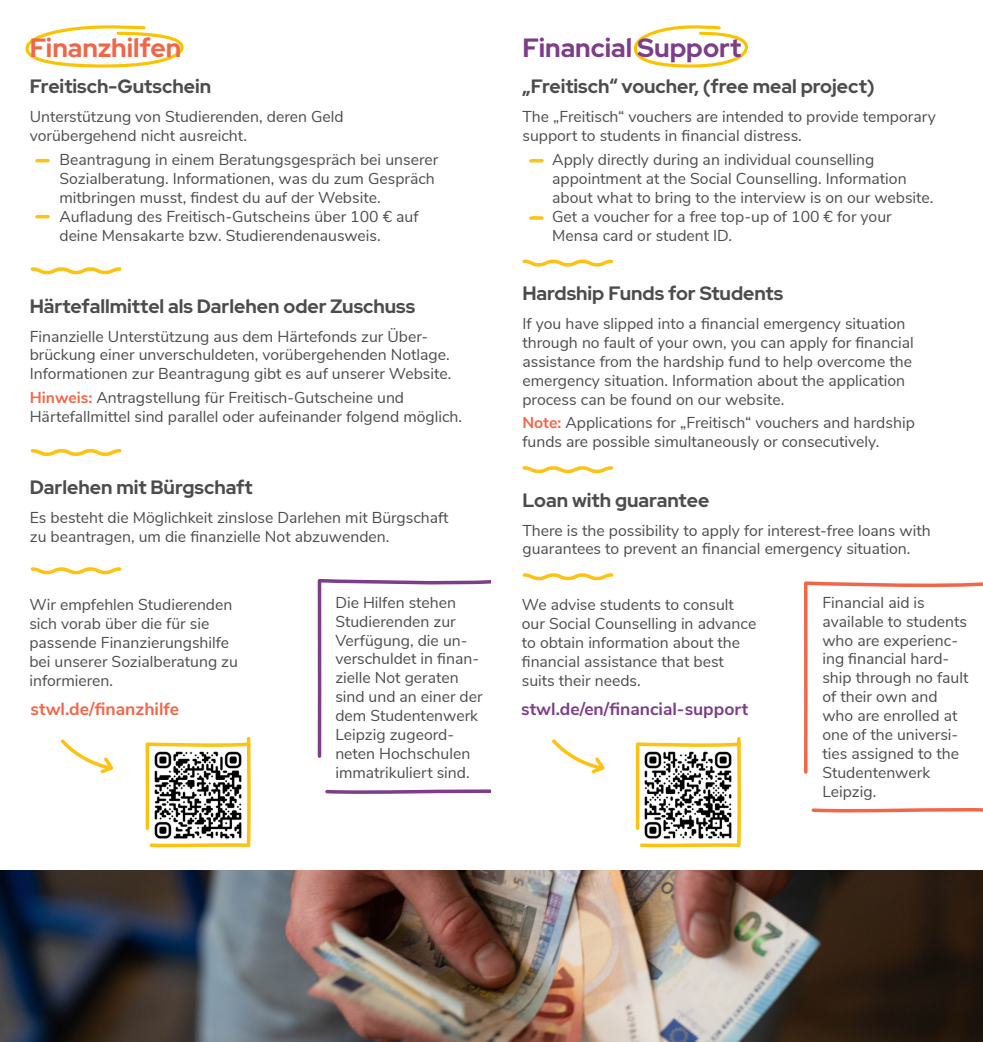
<style>
.page{position:relative;width:983px;height:1042px;background:#fff}
.page>*{position:absolute;margin:0;border:0;box-sizing:border-box;transform-origin:0 0}
.H2_orange{font:700 26.25px "Red Hat Display";color:#7d3d88}
.H2_orange-2{font:700 26.25px "Red Hat Display";color:#f26648}
.H3_11pt{font:700 19.25px "Red Hat Display";color:#4b4c4d}
.t1{font:700 17.5px "Nunito Sans";color:#7d3d88}
.t2{font:700 17.5px "Nunito Sans";color:#f26648}
.Fließtext_grau{font:15.75px/18.9px "Nunito Sans";color:#4b4c4d}
.s1{font-weight:700;color:#f26648}
</style>
<div class="page">
<svg style="left:317px;top:579px;width:174px;height:215px"></svg>
<svg style="left:25px;top:25px;width:159px;height:43px"></svg>
<svg style="left:30px;top:267px;width:92px;height:8px"></svg>
<svg style="left:30px;top:449px;width:92px;height:7px"></svg>
<svg style="left:522px;top:259px;width:92px;height:8px"></svg>
<svg style="left:522px;top:573px;width:92px;height:8px"></svg>
<svg style="left:635px;top:25px;width:113px;height:43px"></svg>
<svg style="left:35px;top:214px;width:15px;height:5px"></svg>
<svg style="left:35px;top:158px;width:15px;height:5px"></svg>
<svg style="left:529px;top:216px;width:15px;height:4px"></svg>
<svg style="left:529px;top:158px;width:15px;height:5px"></svg>
<svg style="left:30px;top:567px;width:92px;height:8px"></svg>
<svg style="left:804px;top:581px;width:178px;height:232px"></svg>
<img style="left:0;top:871px;width:982px;height:171px">
<svg style="left:522px;top:466px;width:92px;height:8px"></svg>
<svg style="left:145px;top:736px;width:106px;height:112px"></svg>
<svg style="left:60px;top:739px;width:54px;height:35px"></svg>
<svg style="left:552px;top:739px;width:53px;height:35px"></svg>
<svg style="left:635px;top:737px;width:106px;height:111px"></svg>
<p class="H2_orange-2" style="left:30px;top:30px;width:153px">Finanzhilfen</p>
<p class="H3_11pt" style="left:30px;top:74px;width:183px">Freitisch-Gutschein</p>
<p class="Fließtext_grau" style="left:30px;top:106px;width:315px">Unterstützung von Studierenden, deren Geld vorübergehend nicht ausreicht.</p>
<p class="Fließtext_grau" style="left:59px;top:149px;width:380px">Beantragung in einem Beratungsgespräch bei unserer<br>Sozialberatung. Informationen, was du zum Gespräch mitbringen musst, findest du auf der Website.</p>
<p class="Fließtext_grau" style="left:59px;top:206px;width:360px">Aufladung des Freitisch-Gutscheins über 100 € auf deine Mensakarte bzw. Studierendenausweis.</p>
<p class="H3_11pt" style="left:30px;top:293px;width:387px">Härtefallmittel als Darlehen oder Zuschuss</p>
<p class="Fließtext_grau" style="left:30px;top:326px;width:423px">Finanzielle Unterstützung aus dem Härtefonds zur Über&shy;brückung einer unverschuldeten, vorübergehenden Notlage.<br>Informationen zur Beantragung gibt es auf unserer Website.</p>
<p class="Fließtext_grau" style="left:30px;top:387px;width:434px"><span class="s1">Hinweis:</span> Antragstellung für Freitisch-Gutscheine und<br>Härtefallmittel sind parallel oder aufeinander folgend möglich.</p>
<p class="H3_11pt" style="left:30px;top:475px;width:224px">Darlehen mit Bürgschaft</p>
<p class="Fließtext_grau" style="left:30px;top:507px;width:420px">Es besteht die Möglichkeit zinslose Darlehen mit Bürgschaft zu beantragen, um die finanzielle Not abzuwenden.</p>
<p class="H2_orange" style="left:522px;top:30px;width:220px">Financial Support</p>
<p class="H3_11pt" style="left:522px;top:74px;width:354px">„Freitisch“ voucher, (free meal project)</p>
<p class="Fließtext_grau" style="left:522px;top:106px;width:415px">The „Freitisch“ vouchers are intended to provide temporary support to students in financial distress.</p>
<p class="Fließtext_grau" style="left:552px;top:149px;width:382px">Apply directly during an individual counselling appointment at the Social Counselling. Information about what to bring to the interview is on our website.</p>
<p class="Fließtext_grau" style="left:552px;top:206px;width:341px">Get a voucher for a free top-up of 100 € for your<br>Mensa card or student ID.</p>
<p class="H3_11pt" style="left:522px;top:281px;width:262px">Hardship Funds for Students</p>
<p class="Fließtext_grau" style="left:522px;top:313px;width:393px">If you have slipped into a financial emergency situation through no fault of your own, you can apply for financial assistance from the hardship fund to help overcome the emergency situation. Information about the application process can be found on our website.</p>
<p class="Fließtext_grau" style="left:522px;top:412px;width:394px"><span class="s1">Note:</span> Applications for „Freitisch“ vouchers and hardship funds are possible simultaneously or consecutively.</p>
<p class="H3_11pt" style="left:522px;top:487px;width:188px">Loan with guarantee</p>
<p class="Fließtext_grau" style="left:522px;top:519px;width:409px">There is the possibility to apply for interest-free loans with guarantees to prevent an financial emergency situation.</p>
<p class="Fließtext_grau" style="left:335px;top:592px;width:149px">Die Hilfen stehen<br>Studierenden zur<br>Verfügung, die un&shy;verschuldet in finan&shy;zielle Not geraten sind und an einer der dem Studentenwerk<br>Leipzig zugeord&shy;neten Hochschulen immatrikuliert sind.</p>
<p class="Fließtext_grau" style="left:29px;top:594px;width:210px">Wir empfehlen Studierenden sich vorab über die für sie passende Finanzierungshilfe bei unserer Sozialberatung zu informieren.</p>
<p class="Fließtext_grau" style="left:822px;top:592px;width:147px">Financial aid is available to students who are experienc&shy;ing financial hard&shy;ship through no fault of their own and who are enrolled at one of the universi&shy;ties assigned to the<br>Studentenwerk<br>Leipzig.</p>
<p class="Fließtext_grau" style="left:521px;top:594px;width:236px">We advise students to consult our Social Counselling in advance to obtain information about the financial assistance that best suits their needs.</p>
<p class="t2" style="left:31px;top:696px;width:150px">stwl.de/finanzhilfe</p>
<p class="t1" style="left:521px;top:696px;width:228px">stwl.de/en/financial-support</p>
</div>
